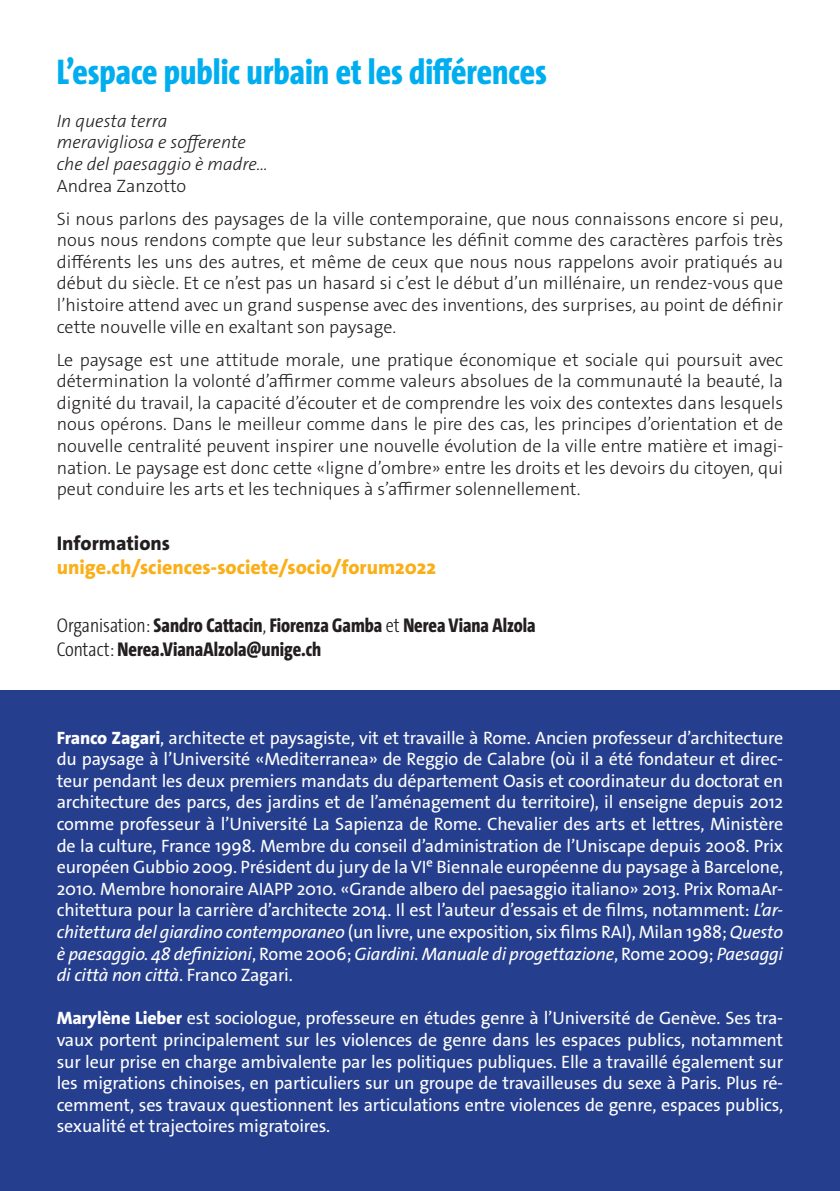
<style>
.page{position:relative;width:840px;height:1191px;background:#fff}
.page>*{position:absolute;margin:0;border:0;box-sizing:border-box;transform-origin:0 0}
.t1{font:800 36px "The Sans Cd LF8";color:#00aeef}
.t2{font:800 20px "The Sans Cd LF8";color:#231f20}
.t3{font:800 20px/24px "The Sans Os F";color:#faaf18}
.t4{font:18px/21.6px "The Sans Os F";letter-spacing:-.01em;color:#fff;text-align:justify}
.t5{font:300 18px/21.6px "The Sans Os F";color:#231f20;text-align:justify}
.t6{font:italic 300 18px/21.6px "The Sans Os F";color:#231f20}
.s1{font-style:normal}
.s2{color:#231f20}
.s3{font-family:"The Sans Cd LF3";font-weight:300}
.s4{font-weight:800}
.s5{font-style:italic}
</style>
<div class="page">
<div style="left:0;top:690px;width:839px;height:501px;background:#253f8e"></div>
<p class="t1" style="left:57px;top:48px;width:491px">L’espace public urbain et les différences</p>
<p class="t6" style="left:57px;top:110px;width:212px">In questa terra meravigliosa e sofferente che del paesaggio è madre…<br><span class="s1">Andrea Zanzotto</span></p>
<p class="t5" style="left:57px;top:208px;width:727px">Si nous parlons des paysages de la ville contemporaine, que nous connaissons encore si peu, nous nous rendons compte que leur substance les définit comme des caractères parfois très différents les uns des autres, et même de ceux que nous nous rappelons avoir pratiqués au début du siècle. Et ce n’est pas un hasard si c’est le début d’un millénaire, un rendez-vous que l’histoire attend avec un grand suspense avec des inventions, des surprises, au point de définir cette nouvelle ville en exaltant son paysage.</p>
<p class="t5" style="left:57px;top:349px;width:727px">Le paysage est une attitude morale, une pratique économique et sociale qui poursuit avec détermination la volonté d’affirmer comme valeurs absolues de la communauté la beauté, la dignité du travail, la capacité d’écouter et de comprendre les voix des contextes dans lesquels nous opérons. Dans le meilleur comme dans le pire des cas, les principes d’orientation et de nouvelle centralité peuvent inspirer une nouvelle évolution de la ville entre matière et imagi&shy;nation. Le paysage est donc cette «ligne d’ombre» entre les droits et les devoirs du citoyen, qui peut conduire les arts et les techniques à s’affirmer solennellement.</p>
<p class="t3" style="left:57px;top:531px;width:381px"><span class="s2">Informations </span>unige.ch/sciences-societe/socio/forum2022</p>
<p class="t2" style="left:57px;top:612px;width:480px"><span class="s3">Organisation:</span> Sandro Cattacin<span class="s3">,</span> Fiorenza Gamba <span class="s3">et</span> Nerea Viana Alzola</p>
<p class="t2" style="left:57px;top:636px;width:266px"><span class="s3">Contact:</span> Nerea.VianaAlzola@unige.ch</p>
<p class="t4" style="left:57px;top:727px;width:727px"><span class="s4">Franco Zagari</span>, architecte et paysagiste, vit et travaille à Rome. Ancien professeur d’architecture du paysage à l’Université «Mediterranea» de Reggio de Calabre (où il a été fondateur et direc&shy;teur pendant les deux premiers mandats du département Oasis et coordinateur du doctorat en architecture des parcs, des jardins et de l’aménagement du territoire), il enseigne depuis 2012 comme professeur à l’Université La Sapienza de Rome. Chevalier des arts et lettres, Ministère de la culture, France 1998. Membre du conseil d’administration de l’Uniscape depuis 2008. Prix européen Gubbio 2009. Président du jury de la VIe Biennale européenne du paysage à Barcelone, 2010. Membre honoraire AIAPP 2010. «Grande albero del paesaggio italiano» 2013. Prix RomaAr&shy;chitettura pour la carrière d’architecte 2014. Il est l’auteur d’essais et de films, notamment: <span class="s5">L’ar&shy;chitettura del giardino contemporaneo</span> (un livre, une exposition, six films RAI), Milan 1988; <span class="s5">Questo è paesaggio. 48 definizioni</span>, Rome 2006; <span class="s5">Giardini. Manuale di progettazione</span>, Rome 2009; <span class="s5">Paesaggi di città non città</span>. Franco Zagari.</p>
<p class="t4" style="left:57px;top:1007px;width:727px"><span class="s4">Marylène Lieber</span> est sociologue, professeure en études genre à l’Université de Genève. Ses tra&shy;vaux portent principalement sur les violences de genre dans les espaces publics, notamment sur leur prise en charge ambivalente par les politiques publiques. Elle a travaillé également sur les migrations chinoises, en particuliers sur un groupe de travailleuses du sexe à Paris. Plus ré&shy;cemment, ses travaux questionnent les articulations entre violences de genre, espaces publics, sexualité et trajectoires migratoires.</p>
</div>
